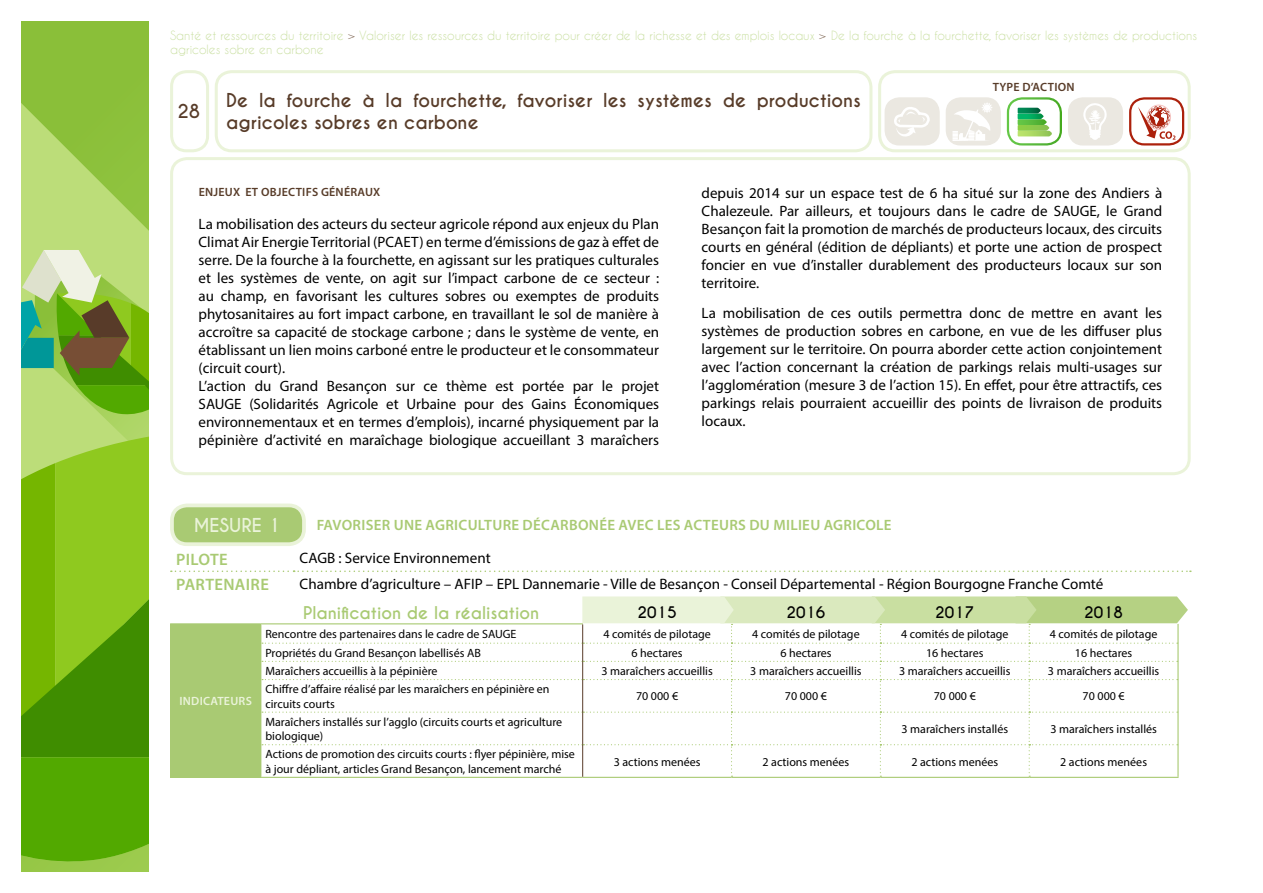
<style>
.page{position:relative;width:1263px;height:893px;background:#fff}
.page>*{position:absolute;margin:0;border:0;box-sizing:border-box;transform-origin:0 0}
.t1{font:700 18px/21.6px "Caviar Dreams";color:#583c29}
.t2{font:700 18px "Caviar Dreams";color:#eaf3d9}
.t3{font:600 16.65px "Myriad Pro";letter-spacing:.02em;color:#a9ca73}
.t4{font:700 16.5px "Caviar Dreams";color:#a9ca73}
.t5{font:15.15px "Myriad Pro";color:#000}
.t6{font:15px/18px "Myriad Pro";color:#000;text-align:justify}
.t7{font:600 15px "Myriad Pro";letter-spacing:.02em;color:#a9ca73}
.t8{font:700 15px "Caviar Dreams";color:#000}
.t9{font:12px/14.4px "Myriad Pro";color:#000}
.t10{font:12px/14.4px "Caviar Dreams";color:#c9dfa1}
.t11{font:600 12px "Myriad Pro";letter-spacing:.02em;color:#583c29}
.t12{font:600 12px "Myriad Pro";letter-spacing:.02em;color:#eaf3d9}
.s1{color:#836b58}
</style>
<div class="page">
<div style="left:215px;top:70px;width:657px;height:82px;border:3px solid #eaf3d9;border-radius:16px"></div>
<div style="left:170px;top:157px;width:1021px;height:318px;border:3px solid #eaf3d9;border-radius:16px"></div>
<div style="left:170px;top:70px;width:39px;height:82px;border:3px solid #eaf3d9;border-radius:15px"></div>
<div style="left:1007px;top:97px;width:55px;height:49px;border:2px solid #fff;border-radius:14px"></div>
<svg style="left:1017px;top:108px;width:35px;height:28px"></svg>
<div style="left:1129px;top:97px;width:55px;height:49px;border:2px solid #ac210c;border-radius:14px"></div>
<div style="left:1147px;top:105px;width:24px;height:25px;border:1px solid #f5c4c1;border-radius:50%"></div>
<svg style="left:1138px;top:106px;width:37px;height:34px"></svg>
<div style="left:885px;top:98px;width:54px;height:47px;background:#ebe8e1;border-radius:14px"></div>
<div style="left:884px;top:97px;width:56px;height:49px;border:2px solid #ebe8e1;border-radius:14px"></div>
<svg style="left:895px;top:107px;width:36px;height:54px"></svg>
<div style="left:1069px;top:98px;width:53px;height:47px;background:#ebe8e1;border-radius:14px"></div>
<div style="left:1068px;top:97px;width:55px;height:49px;border:2px solid #ebe8e1;border-radius:14px"></div>
<svg style="left:1083px;top:103px;width:24px;height:37px"></svg>
<div style="left:946px;top:98px;width:54px;height:47px;background:#ebe8e1;border-radius:14px"></div>
<div style="left:946px;top:97px;width:55px;height:49px;border:2px solid #ebe8e1;border-radius:14px"></div>
<svg style="left:952px;top:103px;width:40px;height:38px"></svg>
<div style="left:171px;top:624px;width:90px;height:153px;background:#a9ca73"></div>
<hr style="left:170px;top:777px;width:91px;height:1px;background:#a9ca73">
<hr style="left:170px;top:623px;width:91px;height:1px;background:#a9ca73">
<svg style="left:170px;top:624px;width:1px;height:55px"></svg>
<hr style="left:170px;top:679px;width:1px;height:33px;background:#a9ca73">
<hr style="left:170px;top:712px;width:1px;height:33px;background:#a9ca73">
<hr style="left:170px;top:745px;width:1px;height:32px;background:#a9ca73">
<hr style="left:261px;top:777px;width:322px;height:1px;background:#a9ca73">
<hr style="left:583px;top:777px;width:148px;height:1px;background:#a9ca73">
<hr style="left:731px;top:777px;width:149px;height:1px;background:#a9ca73">
<hr style="left:880px;top:777px;width:149px;height:1px;background:#a9ca73">
<hr style="left:1029px;top:777px;width:149px;height:1px;background:#a9ca73">
<svg style="left:260px;top:596px;width:928px;height:181px"></svg>
<hr style="left:582px;top:679px;width:1px;height:33px;background:#583c29">
<hr style="left:582px;top:712px;width:1px;height:33px;background:#583c29">
<hr style="left:582px;top:745px;width:1px;height:32px;background:#583c29">
<div style="left:172px;top:505px;width:132px;height:39px;background:#a9ca73;border-radius:15px"></div>
<div style="left:170px;top:504px;width:136px;height:42px;border:4px solid #eaf3d9;border-radius:15px"></div>
<svg style="left:171px;top:570px;width:1020px;height:2px"></svg>
<div style="left:878px;top:70px;width:313px;height:82px;border:3px solid #eaf3d9;border-radius:16px"></div>
<svg style="left:21px;top:21px;width:128px;height:851px;background:#81ba32"></svg>
<p class="t10" style="left:170px;top:28px;width:1028px">Santé et ressources du territoire <span class="s1">&gt;</span> Valoriser les ressources du territoire pour créer de la richesse et des emplois locaux <span class="s1">&gt;</span> De la fourche à la fourchette, favoriser les systèmes de productions agricoles sobre en carbone</p>
<p class="t1" style="left:177px;top:101px;width:24px">28</p>
<p class="t1" style="left:226px;top:90px;width:636px">De la fourche à la fourchette, favoriser les systèmes de productions agricoles sobres en carbone</p>
<p class="t11" style="left:993px;top:79px;width:83px">TYPE D’ACTION</p>
<p class="t11" style="left:199px;top:184px;width:183px">ENJEUX ET OBJECTIFS GÉNÉRAUX</p>
<p class="t6" style="left:199px;top:214px;width:462px;text-align:left">La mobilisation des acteurs du secteur agricole répond aux enjeux du Plan Climat Air Energie Territorial (PCAET) en terme d’émissions de gaz à effet de serre. De la fourche à la fourchette, en agissant sur les pratiques culturales et les systèmes de vente, on agit sur l’impact carbone de ce secteur : au champ, en favorisant les cultures sobres ou exemptes de produits phytosanitaires au fort impact carbone, en travaillant le sol de manière à accroître sa capacité de stockage carbone ; dans le système de vente, en établissant un lien moins carboné entre le producteur et le consommateur (circuit court).<br>L’action du Grand Besançon sur ce thème est portée par le projet SAUGE (Solidarités Agricole et Urbaine pour des Gains Économiques environnementaux et en termes d’emplois), incarné physiquement par la pépinière d’activité en maraîchage biologique accueillant 3 maraîchers</p>
<p class="t6" style="left:702px;top:184px;width:462px">depuis 2014 sur un espace test de 6 ha situé sur la zone des Andiers à Chalezeule. Par ailleurs, et toujours dans le cadre de SAUGE, le Grand Besançon fait la promotion de marchés de producteurs locaux, des circuits courts en général (édition de dépliants) et porte une action de prospect foncier en vue d’installer durablement des producteurs locaux sur son territoire.</p>
<p class="t6" style="left:702px;top:304px;width:462px">La mobilisation de ces outils permettra donc de mettre en avant les systèmes de production sobres en carbone, en vue de les diffuser plus largement sur le territoire. On pourra aborder cette action conjointement avec l’action concernant la création de parkings relais multi-usages sur l’agglomération (mesure 3 de l’action 15). En effet, pour être attractifs, ces parkings relais pourraient accueillir des points de livraison de produits locaux.</p>
<p class="t2" style="left:194px;top:514px;width:88px">MESURE 1</p>
<p class="t7" style="left:317px;top:516px;width:575px">FAVORISER UNE AGRICULTURE DÉCARBONÉE AVEC LES ACTEURS DU MILIEU AGRICOLE</p>
<p class="t3" style="left:176px;top:548px;width:51px">PILOTE</p>
<p class="t5" style="left:300px;top:549px;width:193px">CAGB : Service Environnement</p>
<p class="t3" style="left:176px;top:574px;width:92px">PARTENAIRE</p>
<p class="t5" style="left:300px;top:574px;width:805px">Chambre d’agriculture – AFIP – EPL Dannemarie - Ville de Besançon - Conseil Départemental - Région Bourgogne Franche Comté</p>
<p class="t12" style="left:180px;top:693px;width:74px">INDICATEURS</p>
<p class="t4" style="left:303px;top:602px;width:237px">Planification de la réalisation</p>
<p class="t8" style="left:637px;top:604px;width:41px">2015</p>
<p class="t8" style="left:786px;top:604px;width:40px">2016</p>
<p class="t8" style="left:935px;top:604px;width:41px">2017</p>
<p class="t8" style="left:1084px;top:604px;width:40px">2018</p>
<p class="t9" style="left:265px;top:627px;width:253px">Rencontre des partenaires dans le cadre de SAUGE</p>
<p class="t9" style="left:603px;top:627px;width:109px">4 comités de pilotage</p>
<p class="t9" style="left:752px;top:627px;width:109px">4 comités de pilotage</p>
<p class="t9" style="left:901px;top:627px;width:109px">4 comités de pilotage</p>
<p class="t9" style="left:1050px;top:627px;width:109px">4 comités de pilotage</p>
<p class="t9" style="left:265px;top:645px;width:217px">Propriétés du Grand Besançon labellisés AB</p>
<p class="t9" style="left:631px;top:645px;width:53px">6 hectares</p>
<p class="t9" style="left:780px;top:645px;width:53px">6 hectares</p>
<p class="t9" style="left:926px;top:645px;width:59px">16 hectares</p>
<p class="t9" style="left:1075px;top:645px;width:59px">16 hectares</p>
<p class="t9" style="left:265px;top:663px;width:174px">Maraîchers accueillis à la pépinière</p>
<p class="t9" style="left:601px;top:663px;width:113px">3 maraîchers accueillis</p>
<p class="t9" style="left:750px;top:663px;width:113px">3 maraîchers accueillis</p>
<p class="t9" style="left:899px;top:663px;width:113px">3 maraîchers accueillis</p>
<p class="t9" style="left:1048px;top:663px;width:113px">3 maraîchers accueillis</p>
<p class="t9" style="left:265px;top:682px;width:286px">Chiffre d’affaire réalisé par les maraîchers en pépinière en circuits courts</p>
<p class="t9" style="left:636px;top:689px;width:44px">70 000 €</p>
<p class="t9" style="left:785px;top:689px;width:44px">70 000 €</p>
<p class="t9" style="left:934px;top:689px;width:44px">70 000 €</p>
<p class="t9" style="left:1083px;top:689px;width:44px">70 000 €</p>
<p class="t9" style="left:265px;top:714px;width:298px">Maraîchers installés sur l’agglo (circuits courts et agriculture biologique)</p>
<p class="t9" style="left:901px;top:721px;width:108px">3 maraîchers installés</p>
<p class="t9" style="left:1050px;top:721px;width:108px">3 maraîchers installés</p>
<p class="t9" style="left:265px;top:747px;width:311px">Actions de promotion des circuits courts : flyer pépinière, mise à jour dépliant, articles Grand Besançon, lancement marché</p>
<p class="t9" style="left:614px;top:754px;width:88px">3 actions menées</p>
<p class="t9" style="left:762px;top:754px;width:88px">2 actions menées</p>
<p class="t9" style="left:911px;top:754px;width:88px">2 actions menées</p>
<p class="t9" style="left:1060px;top:754px;width:88px">2 actions menées</p>
</div>
